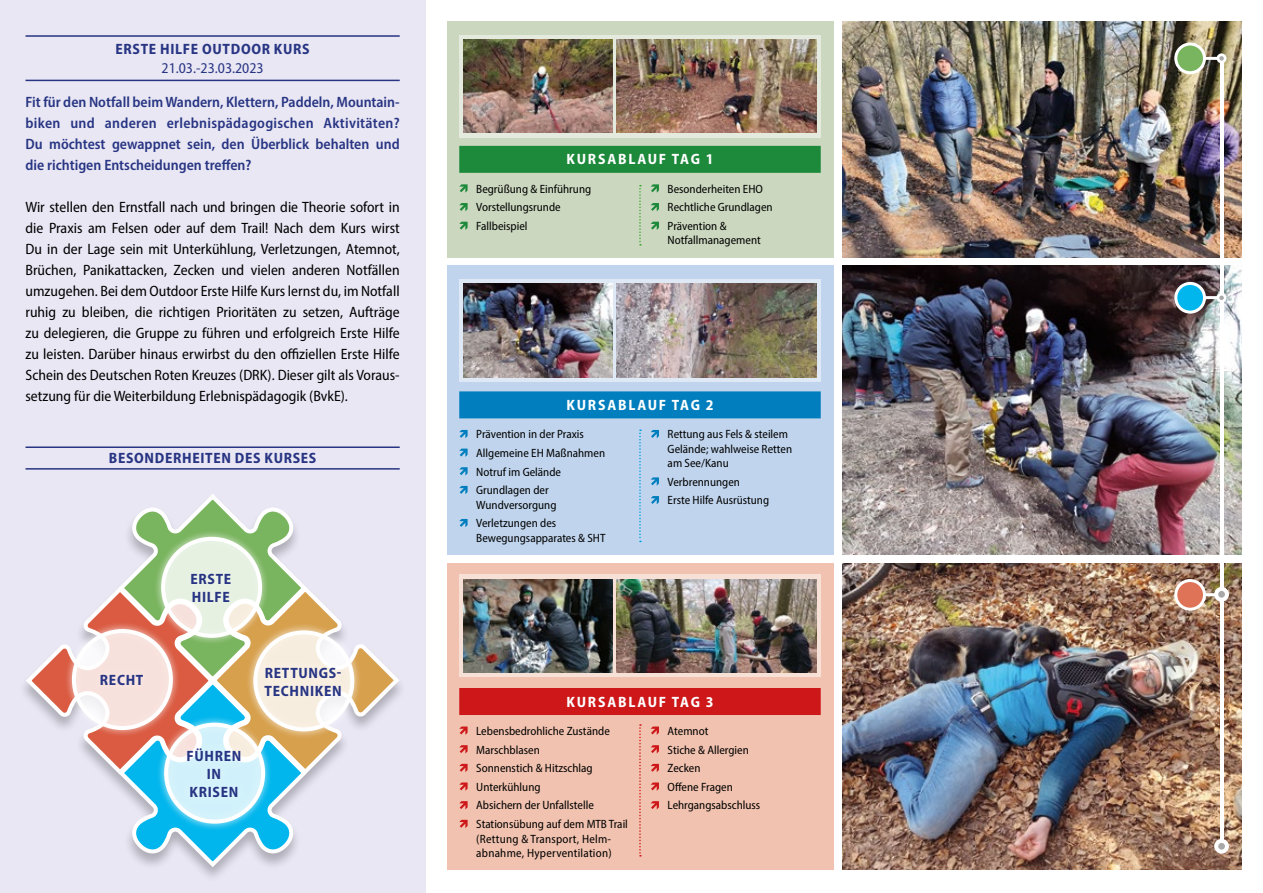
<style>
.page{position:relative;width:1263px;height:893px;background:#fff}
.page>*{position:absolute;margin:0;border:0;box-sizing:border-box;transform-origin:0 0}
.t1{font:semi-condensed 15px/21px "Myriad Pro";color:#000;text-align:justify}
.t2{font:600 semi-condensed 15px/21px "Myriad Pro";color:#283583;text-align:justify}
.t3{font:700 semi-condensed 15px/18px "Myriad Pro";letter-spacing:.045em;color:#283583}
.t4{font:700 semi-condensed 15px "Myriad Pro";letter-spacing:.12em;color:#fff}
.t5{font:semi-condensed 15px "Myriad Pro";color:#283583}
.t6{font:semi-condensed 12px/18.6px "Myriad Pro";color:#000}
.t7{font:semi-condensed 12px/14.4px "Myriad Pro";letter-spacing:.02em;color:#000}
</style>
<div class="page">
<div style="left:0;top:0;width:425px;height:893px;background:#e9e7f4"></div>
<img style="left:842px;top:563px;width:399px;height:307px">
<img style="left:842px;top:21px;width:400px;height:236px">
<img style="left:842px;top:266px;width:400px;height:289px">
<hr style="left:1220px;top:56px;width:3px;height:790px;background:#fff">
<div style="left:1214px;top:839px;width:15px;height:15px;background:#fff;border-radius:50%"></div>
<div style="left:1218px;top:843px;width:7px;height:7px;background:#a8a8a8;border-radius:50%"></div>
<svg style="left:1216px;top:293px;width:10px;height:10px"></svg>
<svg style="left:1219px;top:296px;width:5px;height:4px"></svg>
<hr style="left:1191px;top:296px;width:27px;height:3px;background:#fff">
<div style="left:1176px;top:283px;width:28px;height:29px;background:#00b6ed;border-radius:50%"></div>
<div style="left:1174px;top:282px;width:32px;height:32px;border:3px solid #fff;border-radius:50%"></div>
<svg style="left:1214px;top:587px;width:15px;height:15px"></svg>
<div style="left:1218px;top:591px;width:7px;height:7px;background:#a8a8a8;border-radius:50%"></div>
<hr style="left:1191px;top:593px;width:27px;height:3px;background:#fff">
<div style="left:1176px;top:580px;width:28px;height:29px;background:#df7357;border-radius:50%"></div>
<div style="left:1174px;top:579px;width:32px;height:32px;border:3px solid #fff;border-radius:50%"></div>
<svg style="left:1216px;top:53px;width:10px;height:10px"></svg>
<svg style="left:1219px;top:56px;width:5px;height:5px"></svg>
<hr style="left:1191px;top:57px;width:27px;height:3px;background:#fff">
<div style="left:1176px;top:44px;width:28px;height:29px;background:#79b45e;border-radius:50%"></div>
<div style="left:1174px;top:43px;width:32px;height:31px;border:3px solid #fff;border-radius:50%"></div>
<hr style="left:26px;top:35px;width:374px;height:2px;background:#283583">
<hr style="left:26px;top:80px;width:374px;height:1px;background:#283583">
<hr style="left:26px;top:446px;width:374px;height:2px;background:#283583">
<hr style="left:26px;top:468px;width:374px;height:2px;background:#283583">
<div style="left:446px;top:563px;width:387px;height:307px;background:#f1c2af"></div>
<svg style="left:459px;top:726px;width:9px;height:9px"></svg>
<svg style="left:459px;top:745px;width:9px;height:8px"></svg>
<svg style="left:459px;top:764px;width:9px;height:8px"></svg>
<svg style="left:459px;top:782px;width:9px;height:9px"></svg>
<svg style="left:459px;top:801px;width:9px;height:8px"></svg>
<svg style="left:459px;top:820px;width:9px;height:8px"></svg>
<svg style="left:651px;top:726px;width:8px;height:9px"></svg>
<svg style="left:651px;top:745px;width:8px;height:8px"></svg>
<svg style="left:651px;top:764px;width:8px;height:8px"></svg>
<svg style="left:651px;top:782px;width:8px;height:9px"></svg>
<svg style="left:651px;top:801px;width:8px;height:8px"></svg>
<div style="left:459px;top:688px;width:362px;height:27px;background:#cd1719"></div>
<div style="left:459px;top:575px;width:362px;height:102px;background:linear-gradient(to right,#f7e0d6,#f7e0d6)"></div>
<img style="left:617px;top:579px;width:199px;height:94px">
<img style="left:463px;top:579px;width:149px;height:94px">
<svg style="left:639px;top:724px;width:2px;height:132px"></svg>
<div style="left:446px;top:266px;width:387px;height:289px;background:#c0d5ed"></div>
<svg style="left:459px;top:430px;width:9px;height:8px"></svg>
<svg style="left:459px;top:449px;width:9px;height:8px"></svg>
<svg style="left:459px;top:467px;width:9px;height:9px"></svg>
<svg style="left:459px;top:486px;width:9px;height:8px"></svg>
<svg style="left:459px;top:519px;width:9px;height:8px"></svg>
<svg style="left:651px;top:430px;width:8px;height:8px"></svg>
<svg style="left:651px;top:477px;width:8px;height:9px"></svg>
<svg style="left:651px;top:496px;width:8px;height:8px"></svg>
<div style="left:459px;top:391px;width:362px;height:27px;background:#007ebd"></div>
<svg style="left:459px;top:279px;width:362px;height:102px;background:#d5dce5"></svg>
<img style="left:617px;top:283px;width:199px;height:94px">
<img style="left:463px;top:283px;width:149px;height:94px">
<svg style="left:639px;top:429px;width:2px;height:113px"></svg>
<div style="left:446px;top:21px;width:387px;height:236px;background:#cbd8bf"></div>
<div style="left:459px;top:35px;width:362px;height:102px;background:linear-gradient(to right,#e4ebde,#e4ebde)"></div>
<img style="left:617px;top:39px;width:199px;height:94px">
<img style="left:463px;top:39px;width:149px;height:94px">
<div style="left:459px;top:146px;width:362px;height:27px;background:#1d893a"></div>
<svg style="left:459px;top:184px;width:9px;height:9px"></svg>
<svg style="left:459px;top:203px;width:9px;height:8px"></svg>
<svg style="left:459px;top:222px;width:9px;height:8px"></svg>
<svg style="left:651px;top:184px;width:8px;height:9px"></svg>
<svg style="left:651px;top:203px;width:8px;height:8px"></svg>
<svg style="left:651px;top:222px;width:8px;height:8px"></svg>
<svg style="left:639px;top:185px;width:2px;height:61px"></svg>
<svg style="left:25px;top:494px;width:375px;height:374px"></svg>
<div style="left:153px;top:529px;width:116px;height:116px;background:#fff;opacity:.75"></div>
<svg style="left:163px;top:539px;width:97px;height:97px;fill:#e8f1e2"></svg>
<div style="left:161px;top:537px;width:101px;height:101px;border:4px solid #fff;border-radius:50%"></div>
<div style="left:64px;top:621px;width:116px;height:116px;background:#fff;opacity:.75"></div>
<svg style="left:74px;top:631px;width:97px;height:97px;background:#f8e7e4"></svg>
<div style="left:72px;top:629px;width:101px;height:101px;border:4px solid #fff;border-radius:50%"></div>
<div style="left:246px;top:623px;width:116px;height:116px;background:#fff;opacity:.75"></div>
<svg style="left:255px;top:632px;width:97px;height:97px;fill:#f8efe1"></svg>
<div style="left:253px;top:630px;width:101px;height:101px;border:4px solid #fff;border-radius:50%"></div>
<div style="left:156px;top:715px;width:116px;height:116px;background:#fff;opacity:.75"></div>
<svg style="left:166px;top:725px;width:97px;height:97px;background:#ddf2f8"></svg>
<div style="left:164px;top:723px;width:101px;height:101px;border:4px solid #fff;border-radius:50%"></div>
<p class="t3" style="left:116px;top:39px;width:196px">ERSTE HILFE OUTDOOR KURS</p>
<p class="t5" style="left:162px;top:59px;width:104px">21.03.-23.03.2023</p>
<p class="t2" style="left:26px;top:91px;width:376px">Fit für den Notfall beim Wandern, Klettern, Paddeln, Mountain&shy;biken und anderen erlebnispädagogischen Aktivitäten?<br>Du möchtest gewappnet sein, den Überblick behalten und die richtigen Entscheidungen treffen?</p>
<p class="t1" style="left:26px;top:196px;width:376px">Wir stellen den Ernstfall nach und bringen die Theorie sofort in die Praxis am Felsen oder auf dem Trail! Nach dem Kurs wirst Du in der Lage sein mit Unterkühlung, Verletzungen, Atemnot, Brüchen, Panikattacken, Zecken und vielen anderen Notfällen umzugehen. Bei dem Outdoor Erste Hilfe Kurs lernst du, im Notfall ruhig zu bleiben, die richtigen Prioritäten zu setzen, Aufträge zu delegieren, die Gruppe zu führen und erfolgreich Erste Hilfe zu leisten. Darüber hinaus erwirbst du den offiziellen Erste Hilfe Schein des Deutschen Roten Kreuzes (DRK). Dieser gilt als Voraus&shy;setzung für die Weiterbildung Erlebnispädagogik (BvkE).</p>
<p class="t3" style="left:109px;top:449px;width:209px">BESONDERHEITEN DES KURSES</p>
<p class="t3" style="left:191px;top:569px;width:42px">ERSTE<br>HILFE</p>
<p class="t3" style="left:100px;top:671px;width:45px">RECHT</p>
<p class="t3" style="left:265px;top:663px;width:79px">RETTUNGS-<br>TECHNIKEN</p>
<p class="t3" style="left:186px;top:746px;width:56px;text-align:center">FÜHREN<br>IN<br>KRISEN</p>
<p class="t4" style="left:566px;top:150px;width:149px">KURSABLAUF TAG 1</p>
<p class="t6" style="left:476px;top:179px;width:116px">Begrüßung &amp; Einführung<br>Vorstellungsrunde<br>Fallbeispiel</p>
<p class="t6" style="left:668px;top:179px;width:107px">Besonderheiten EHO<br>Rechtliche Grundlagen<br>Prävention &amp;</p>
<p class="t6" style="left:668px;top:231px;width:95px">Notfallmanagement</p>
<p class="t4" style="left:566px;top:395px;width:149px">KURSABLAUF TAG 2</p>
<p class="t6" style="left:476px;top:425px;width:130px">Prävention in der Praxis<br>Allgemeine EH Maßnahmen<br>Notruf im Gelände<br>Grundlagen der</p>
<p class="t6" style="left:476px;top:495px;width:82px">Wundversorgung<br>Verletzungen des</p>
<p class="t6" style="left:476px;top:528px;width:131px">Bewegungsapparates &amp; SHT</p>
<p class="t6" style="left:668px;top:427px;width:126px;line-height:14.4px">Rettung aus Fels &amp; steilem<br>Gelände; wahlweise Retten am See/Kanu</p>
<p class="t6" style="left:668px;top:472px;width:103px">Verbrennungen<br>Erste Hilfe Ausrüstung</p>
<p class="t4" style="left:566px;top:692px;width:149px">KURSABLAUF TAG 3</p>
<p class="t6" style="left:476px;top:721px;width:153px">Lebensbedrohliche Zustände<br>Marschblasen<br>Sonnenstich &amp; Hitzschlag<br>Unterkühlung<br>Absichern der Unfallstelle<br>Stationsübung auf dem MTB Trail</p>
<p class="t7" style="left:476px;top:831px;width:137px">(Rettung &amp; Transport, Helm&shy;abnahme, Hyperventilation)</p>
<p class="t6" style="left:668px;top:721px;width:94px">Atemnot<br>Stiche &amp; Allergien<br>Zecken<br>Offene Fragen<br>Lehrgangsabschluss</p>
</div>
